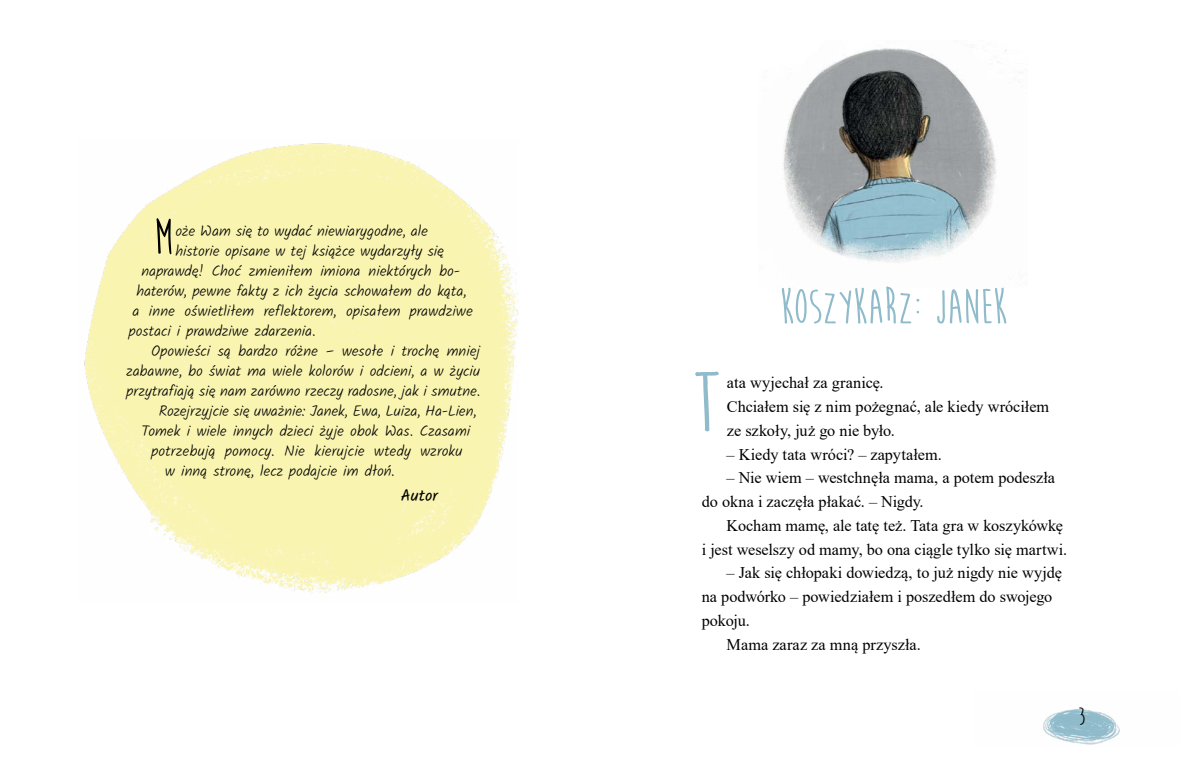
<style>
.page{position:relative;width:1191px;height:780px;background:#fff}
.page>*{position:absolute;margin:0;border:0;box-sizing:border-box;transform-origin:0 0}
.t1{font:700 99.12px "Moon Flower";color:#90bbcb}
.t2{font:700 51.75px "Moon Flower";color:#000}
.t3{font:700 50px "Moon Flower";letter-spacing:-.02em;color:#90bbcb}
.t4{font:700 25px "Moon Flower";color:#000}
.t5{font:16.25px/23.8px "Times New Roman";color:#000}
.t6{font:16.25px "Kalam";letter-spacing:.005em;color:#000}
.t7{font:300 15px "Kalam";letter-spacing:.01em;color:#000}
</style>
<div class="page">
<img style="left:84px;top:143px;width:434px;height:451px">
<img style="left:783px;top:48px;width:236px;height:215px">
<img style="left:1043px;top:709px;width:77px;height:36px">
<h2 class="t2" style="left:154px;top:210px;width:20px">M</h2>
<p class="t7" style="left:175px;top:220px;width:254px">oże Wam się to wydać niewiarygodne, ale</p>
<p class="t7" style="left:175px;top:240px;width:270px">historie opisane w tej książce wydarzyły się</p>
<p class="t7" style="left:141px;top:260px;width:320px">naprawdę! Choć zmieniłem imiona niektórych bo-</p>
<p class="t7" style="left:136px;top:280px;width:331px">haterów, pewne fakty z ich życia schowałem do kąta,</p>
<p class="t7" style="left:133px;top:300px;width:342px">a inne oświetliłem reflektorem, opisałem prawdziwe</p>
<p class="t7" style="left:129px;top:320px;width:188px">postaci i prawdziwe zdarzenia.</p>
<p class="t7" style="left:151px;top:340px;width:330px">Opowieści są bardzo różne – wesołe i trochę mniej</p>
<p class="t7" style="left:126px;top:360px;width:355px">zabawne, bo świat ma wiele kolorów i odcieni, a w życiu</p>
<p class="t7" style="left:126px;top:380px;width:355px">przytrafiają się nam zarówno rzeczy radosne, jak i smutne.</p>
<p class="t7" style="left:159px;top:400px;width:319px">Rozejrzyjcie się uważnie: Janek, Ewa, Luiza, Ha-Lien,</p>
<p class="t7" style="left:141px;top:420px;width:330px">Tomek i wiele innych dzieci żyje obok Was. Czasami</p>
<p class="t7" style="left:151px;top:440px;width:313px">potrzebują pomocy. Nie kierujcie wtedy wzroku</p>
<p class="t7" style="left:165px;top:460px;width:231px">w inną stronę, lecz podajcie im dłoń.</p>
<p class="t6" style="left:401px;top:484px;width:38px">Autor</p>
<h3 class="t3" style="left:779px;top:280px;width:230px">KOSZYKARZ: JANEK</h3>
<h1 class="t1" style="left:691px;top:351px;width:31px">T</h1>
<p class="t5" style="left:727px;top:370px;width:324px">ata wyjechał za granicę.<br>Chciałem się z nim pożegnać, ale kiedy wróciłem ze szkoły, już go nie było.</p>
<p class="t5" style="left:726px;top:441px;width:217px">– Kiedy tata wróci? – zapytałem.</p>
<p class="t5" style="left:702px;top:465px;width:355px;text-indent:25px">– Nie wiem – westchnęła mama, a potem podeszła do okna i zaczęła płakać. – Nigdy.</p>
<p class="t5" style="left:702px;top:513px;width:367px;text-align:right">Kocham mamę, ale tatę też. Tata gra w koszykówkę<br>i jest weselszy od mamy, bo ona ciągle tylko się martwi.</p>
<p class="t5" style="left:726px;top:560px;width:337px">– Jak się chłopaki dowiedzą, to już nigdy nie wyjdę</p>
<p class="t5" style="left:702px;top:584px;width:352px">na podwórko – powiedziałem i poszedłem do swojego</p>
<p class="t5" style="left:702px;top:608px;width:50px">pokoju.</p>
<p class="t5" style="left:726px;top:631px;width:196px">Mama zaraz za mną przyszła.</p>
<h3 class="t4" style="left:1077px;top:703px;width:9px">3</h3>
</div>
